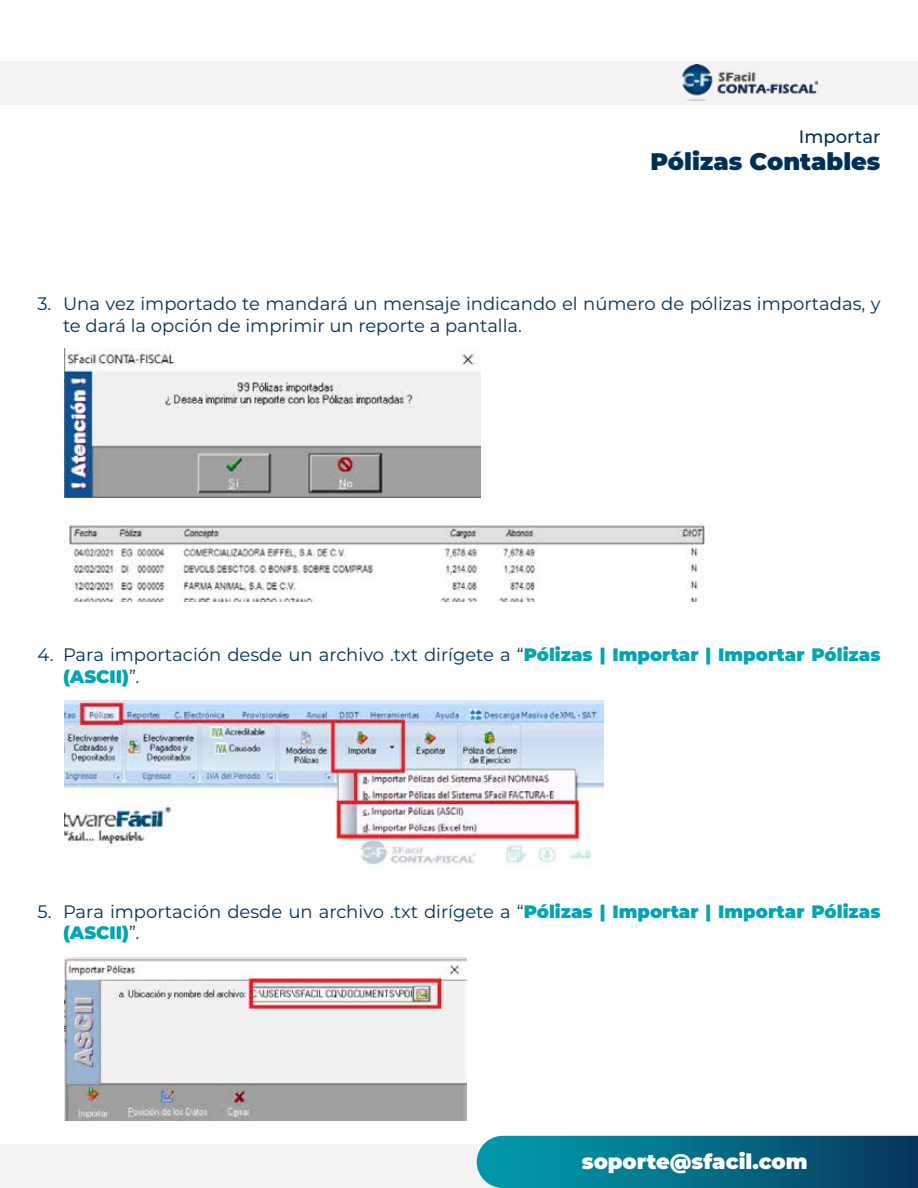
<style>
.page{position:relative;width:918px;height:1188px;background:#fff}
.page>*{position:absolute;margin:0;border:0;box-sizing:border-box;transform-origin:0 0}
.t1{font:900 24px "Montserrat";color:#003057}
.t2{font:900 21px "Montserrat";color:#fff}
.t3{font:18px/21.6px "Montserrat";color:#003057}
.t4{font:500 18px "Montserrat";color:#003057}
.s1{font-weight:900;color:#00a5b5}
</style>
<div class="page">
<div style="left:0;top:1144px;width:918px;height:44px;background:#f4f4f4"></div>
<svg style="left:477px;top:1136px;width:441px;height:52px;background:#066d86"></svg>
<img style="left:64px;top:348px;width:416px;height:150px">
<img style="left:64px;top:525px;width:642px;height:77px">
<img style="left:64px;top:700px;width:539px;height:165px">
<img style="left:64px;top:957px;width:402px;height:164px">
<div style="left:0;top:62px;width:918px;height:43px;background:#f4f4f4"></div>
<img style="left:683px;top:65px;width:135px;height:36px">
<p class="t4" style="left:799px;top:124px;width:83px">Importar</p>
<h1 class="t1" style="left:650px;top:144px;width:232px">Pólizas Contables</h1>
<p class="t3" style="left:63px;top:293px;width:819px;text-indent:-27px">1. Una vez importado te mandará un mensaje indicando el número de pólizas importadas, y te dará la opción de imprimir un reporte a pantalla.</p>
<p class="t3" style="left:38px;top:293px;width:15px">3.</p>
<p class="t3" style="left:63px;top:644px;width:819px;text-indent:-27px">1. Para importación desde un archivo .txt dirígete a “<span class="s1">Pólizas | Importar | Importar Pólizas (ASCII)</span>”.</p>
<p class="t3" style="left:38px;top:644px;width:18px">4.</p>
<p class="t3" style="left:63px;top:900px;width:819px;text-indent:-27px">1. Para importación desde un archivo .txt dirígete a “<span class="s1">Pólizas | Importar | Importar Pólizas (ASCII)</span>”.</p>
<p class="t3" style="left:38px;top:900px;width:16px">5.</p>
<p class="t2" style="left:582px;top:1146px;width:227px">soporte@sfacil.com</p>
</div>
